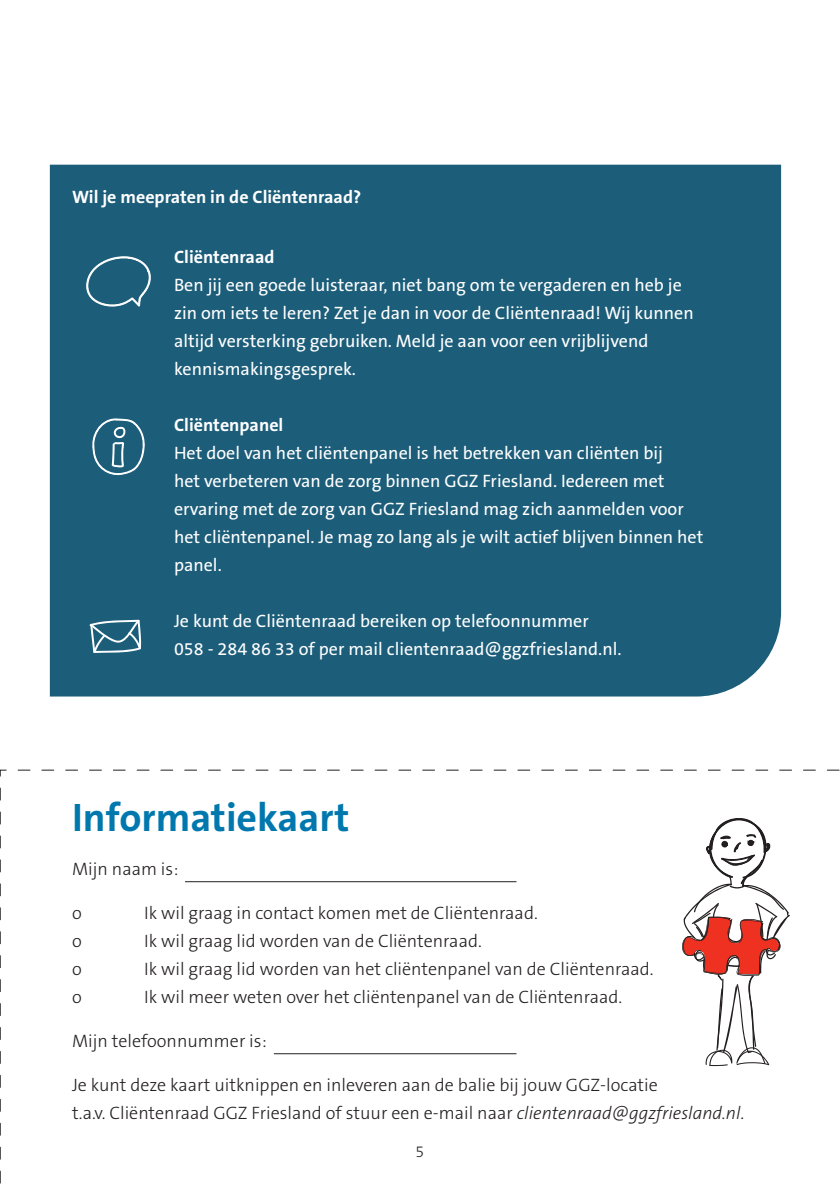
<style>
.page{position:relative;width:840px;height:1191px;background:#fff}
.page>*{position:absolute;margin:0;border:0;box-sizing:border-box;transform-origin:0 0}
.t1{font:700 40px "The Sans B W7";color:#0078ae}
.t2{font:18px/28px "The Sans B W5 Plain";color:#fff}
.t3{font:300 18px/28px "The Sans B W3";color:#231f20}
.t4{font:700 18px "The Sans B W7";color:#fff}
.t5{font:300 16px "The Sans B W3";color:#231f20}
.s1{font-style:italic}
</style>
<div class="page">
<div style="left:50px;top:165px;width:730px;height:531px;background:#1c5d7a"></div>
<svg style="left:0;top:769px;width:839px;height:415px"></svg>
<svg style="left:86px;top:256px;width:65px;height:52px;background:#367089"></svg>
<svg style="left:89px;top:620px;width:52px;height:33px"></svg>
<hr style="left:274px;top:1053px;width:242px;height:1px;background:#231f20">
<svg style="left:678px;top:818px;width:111px;height:248px"></svg>
<svg style="left:91px;top:366px;width:54px;height:110px;background:#2f6b85"></svg>
<p class="t4" style="left:72px;top:186px;width:290px">Wil je meepraten in de Cliëntenraad?</p>
<p class="t4" style="left:174px;top:245px;width:102px">Cliëntenraad</p>
<p class="t2" style="left:174px;top:271px;width:521px">Ben jij een goede luisteraar, niet bang om te vergaderen en heb je zin om iets te leren? Zet je dan in voor de Cliëntenraad! Wij kunnen altijd versterking gebruiken. Meld je aan voor een vrijblijvend kennismakingsgesprek.</p>
<p class="t4" style="left:174px;top:413px;width:111px">Cliëntenpanel</p>
<p class="t2" style="left:174px;top:439px;width:530px">Het doel van het cliëntenpanel is het betrekken van cliënten bij<br>het verbeteren van de zorg binnen GGZ Friesland. Iedereen met ervaring met de zorg van GGZ Friesland mag zich aanmelden voor het cliëntenpanel. Je mag zo lang als je wilt actief blijven binnen het panel.</p>
<p class="t2" style="left:174px;top:607px;width:449px">Je kunt de Cliëntenraad bereiken op telefoonnummer<br>058 - 284 86 33 of per mail clientenraad@ggzfriesland.nl.</p>
<h1 class="t1" style="left:72px;top:791px;width:279px">Informatiekaart</h1>
<p class="t3" style="left:72px;top:855px;width:108px">Mijn naam is:</p>
<p class="t3" style="left:72px;top:899px;width:11px">o</p>
<p class="t3" style="left:144px;top:899px;width:395px">Ik wil graag in contact komen met de Cliëntenraad.</p>
<p class="t3" style="left:72px;top:927px;width:11px">o</p>
<p class="t3" style="left:144px;top:927px;width:339px">Ik wil graag lid worden van de Cliëntenraad.</p>
<p class="t3" style="left:72px;top:955px;width:11px">o</p>
<p class="t3" style="left:144px;top:955px;width:510px">Ik wil graag lid worden van het cliëntenpanel van de Cliëntenraad.</p>
<p class="t3" style="left:72px;top:983px;width:11px">o</p>
<p class="t3" style="left:144px;top:983px;width:479px">Ik wil meer weten over het cliëntenpanel van de Cliëntenraad.</p>
<p class="t3" style="left:72px;top:1027px;width:196px">Mijn telefoonnummer is:</p>
<p class="t3" style="left:72px;top:1071px;width:673px">Je kunt deze kaart uitknippen en inleveren aan de balie bij jouw GGZ-locatie<br>t.a.v. Cliëntenraad GGZ Friesland of stuur een e-mail naar <span class="s1">clientenraad@ggzfriesland.nl</span>.</p>
<p class="t5" style="left:415px;top:1141px;width:10px">5</p>
</div>
